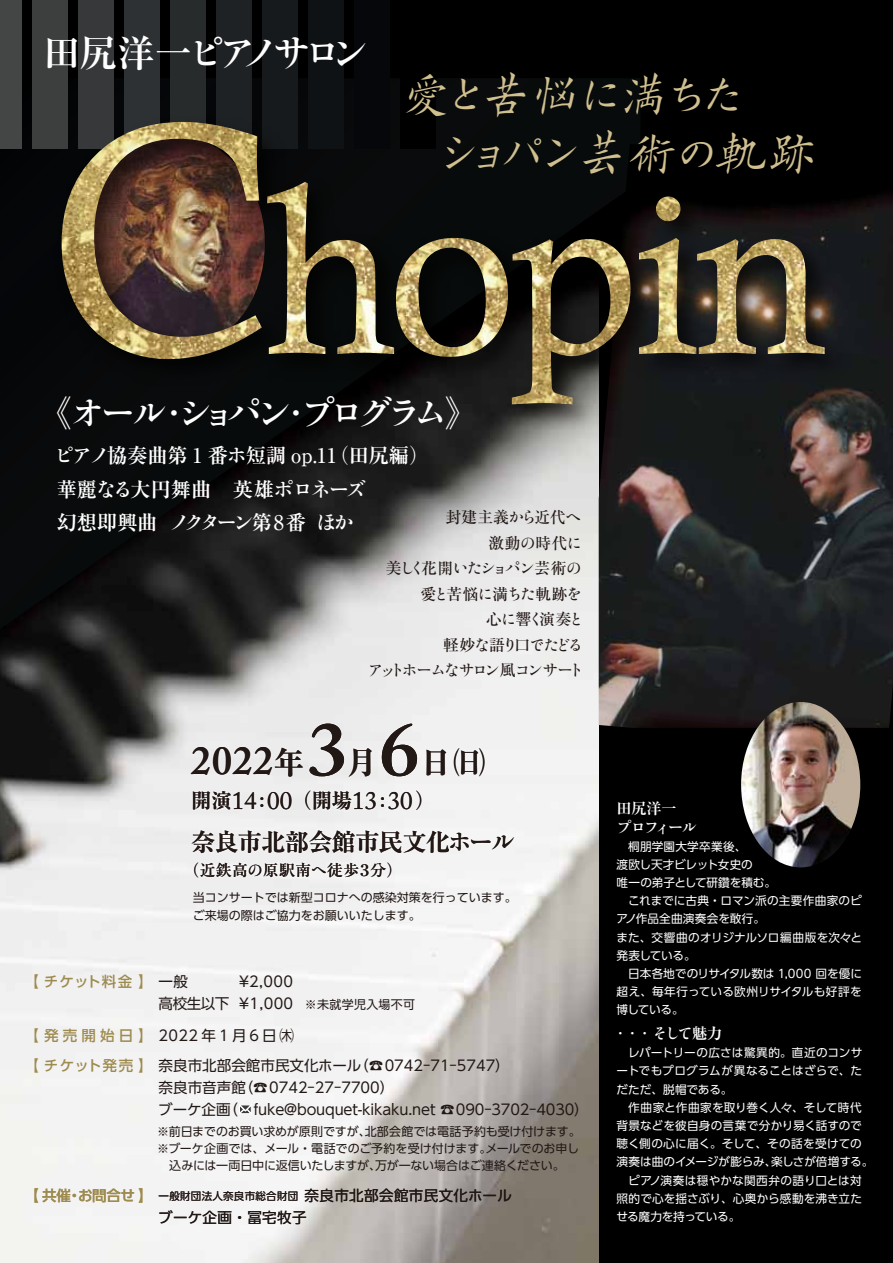
<style>
.page{position:relative;width:893px;height:1263px;background:#000}
.page>*{position:absolute;margin:0;border:0;box-sizing:border-box;transform-origin:0 0}
.t1{font:600 75.6px "Adobe Caslon Pro";color:#221815;scale:1.08 1}
.t2{font:300 49.2px/58.2px "Outai Kai Std";color:#d0bf8f}
.t3{font:600 39.6px "Adobe Caslon Pro";color:#221815}
.t4{font:37.5px "Ryumin Std Bold KO";letter-spacing:-.17em;color:#fff}
.t5{font:34.5px "Ryumin Std Bold KO";letter-spacing:-.16em;color:#fff}
.t6{font:700 expanded 31.05px "Ryumin Pr 5";color:#221815}
.t7{font:25.05px "Adobe Caslon Pro";color:#221815}
.t8{font:700 24.15px "Ryumin Pr 5";letter-spacing:-.025em;color:#221815}
.t9{font:700 20.25px/33.8px "Ryumin Pr 5";color:#fff}
.t10{font:15.75px/25.5px "Ryumin Std Medium KO";letter-spacing:-.155em;color:#221815;text-align:right}
.t11{font:500 15.75px/25.5px "Ryumin Pr 5";letter-spacing:.035em;color:#221815;text-align:right}
.t12{font:500 15.75px/25.5px "Ryumin Pr 5";color:#221815;text-align:right}
.t13{font:15.3px "Ryumin Std Regular KO";color:#fff}
.t14{font:15.3px "Ryumin Std Bold KO";letter-spacing:-.135em;color:#fff}
.t15{font:700 15.3px "Ryumin Pr 5";color:#fff}
.t16{font:14.55px/30px "UD Shin Go Pro";color:#221815}
.t17{font:14.55px/21.8px "UD Shin Go Pro";letter-spacing:.025em;color:#221815}
.t18{font:14.55px "UD Shin Go Pro";letter-spacing:-.035em;color:#221815}
.t19{font:12px/17.2px "UD Shin Go Pro";color:#221815}
.t20{font:11.7px/18.1px "UD Shin Go Pro";color:#fff}
.s1{font-family:"Ryumin Pr 5";font-weight:700}
.s2{font-family:"Ryumin Std Regular KO"}
.s3{font-family:"Ryumin Std Bold KO";font-weight:400}
.s4{font-family:"Ryumin Std Medium KO";font-weight:400}
.s5{font-weight:500}
.s6{font-family:"Ryumin Std Regular KO";font-weight:400}
.s7{font-family:"Ryumin Pr 5";font-weight:500}
.s8{font-family:"Ryumin Pr 5";font-weight:700;font-stretch:expanded;font-size:31.05px}
.s9{font-family:"Ryumin Pr 5";font-weight:700;font-size:20.25px}
.s10{font-family:"Bask Old Face";font-size:23.25px}
.s11{font-family:"Ryumin Std Regular KO";font-size:20.25px}
.s12{font-weight:500;color:#9e8b50}
.s13{font-size:12px}
.s14{font-size:10.5px}
.s15{font-family:"Ryumin Std Bold KO"}
</style>
<div class="page">
<img style="left:0;top:629px;width:599px;height:634px">
<div style="left:0;top:78px;width:640px;height:551px;background:#08090a"></div>
<div style="left:0;top:0;width:21px;height:149px;background:#444545"></div>
<div style="left:32px;top:0;width:35px;height:149px;background:#3d3f3f"></div>
<div style="left:78px;top:0;width:35px;height:149px;background:#363839"></div>
<div style="left:124px;top:0;width:35px;height:149px;background:#2e3133"></div>
<div style="left:170px;top:0;width:35px;height:149px;background:#272b2c"></div>
<div style="left:216px;top:0;width:35px;height:149px;background:#1f2225"></div>
<div style="left:262px;top:0;width:35px;height:149px;background:#171a1d"></div>
<div style="left:308px;top:0;width:35px;height:149px;background:#0f1215"></div>
<div style="left:354px;top:0;width:35px;height:149px;background:#05070a"></div>
<div style="left:400px;top:0;width:35px;height:149px;background:#000"></div>
<img style="left:599px;top:194px;width:294px;height:534px">
<img style="left:741px;top:702px;width:119px;height:165px">
<div style="left:187px;top:719px;width:331px;height:163px;background:#f1f1f1"></div>
<svg style="left:239px;top:1104px;width:13px;height:10px"></svg>
<img style="left:48px;top:106px;width:814px;height:589px">
<img style="left:62px;top:122px;width:698px;height:237px">
<h3 class="t4" style="left:43px;top:26px;width:327px"><span class="s1">田尻洋一</span>ピアノサロン</h3>
<h2 class="t2" style="left:431px;top:64px;width:392px;text-indent:-31px">愛と苦悩に満ちた<br>ショパン芸術の軌跡</h2>
<h3 class="t5" style="left:39px;top:388px;width:441px"><span class="s2">《</span>オール<span class="s2">・</span>ショパン<span class="s2">・</span>プログラム<span class="s2">》</span></h3>
<h3 class="t9" style="left:54px;top:437px;width:377px"><span class="s3">ピアノ</span>協奏曲第 <span class="s4">1</span> 番<span class="s3">ホ</span>短調 <span class="s5">op.</span><span class="s4">11</span><span class="s6">（</span>田尻編<span class="s6">）</span>華麗<span class="s3">なる</span>大円舞曲 英雄<span class="s3">ポロネーズ<br></span>幻想即興曲<span class="s3">ノクターン</span>第<span class="s4">8</span>番<span class="s3">ほか</span></h3>
<h3 class="t12" style="left:446px;top:503px;width:138px">封建主義<span class="s4">から</span>近代<span class="s4">へ</span>激動<span class="s4">の</span>時代<span class="s4">に</span></h3>
<h3 class="t10" style="left:386px;top:554px;width:198px"><span class="s7">美</span>しく<span class="s7">花開</span>いたショパン<span class="s7">芸術</span>の</h3>
<h3 class="t11" style="left:421px;top:580px;width:165px">愛<span class="s4">と</span>苦悩<span class="s4">に</span>満<span class="s4">ちた</span>軌跡<span class="s4">を</span>心<span class="s4">に</span>響<span class="s4">く</span>演奏<span class="s4">と</span></h3>
<h3 class="t10" style="left:368px;top:631px;width:218px"><span class="s7">軽妙</span>な<span class="s7">語</span>り<span class="s7">口</span>でたどる<br>アットホームなサロン<span class="s7">風</span>コンサート</h3>
<h1 class="t1" style="left:308px;top:705px;width:106px">3 6</h1>
<h3 class="t3" style="left:191px;top:738px;width:115px">2022<span class="s8">年</span></h3>
<h3 class="t6" style="left:346px;top:738px;width:33px">月</h3>
<h3 class="t6" style="left:420px;top:738px;width:66px">日㈰</h3>
<h3 class="t7" style="left:191px;top:786px;width:246px"><span class="s9">開演</span>14<span class="s10">:</span>00<span class="s11">（</span><span class="s9">開場</span>13<span class="s10">:</span>30<span class="s11">）</span></h3>
<h3 class="t8" style="left:191px;top:822px;width:326px">奈良市北部会館市民文化<span class="s3">ホール</span></h3>
<h3 class="t11" style="left:183px;top:856px;width:220px"><span class="s6">（</span>近鉄高<span class="s4">の</span>原駅南<span class="s4">へ</span>徒歩<span class="s4">３</span>分<span class="s6">）</span></h3>
<p class="t19" style="left:193px;top:889px;width:325px">当コンサートでは新型コロナへの感染対策を行っています。ご来場の際はご協力をお願いいたします。</p>
<p class="t16" style="left:25px;top:966px;width:270px"><span class="s12">【 チケット料金 】</span>一般 　　 ￥2,000</p>
<p class="t16" style="left:25px;top:1020px;width:487px"><span class="s12">【 発売開始日 】</span> 2022年1月6日㈭<br><span class="s12">【 チケット発売】</span>奈良市北部会館市民文化ホール（☎0742-71-5747）</p>
<p class="t16" style="left:158px;top:1076px;width:432px;line-height:21.8px">奈良市音声館（☎0742-27-7700）<br>ブーケ企画（　fuke@bouquet-kikaku.net ☎090-3702-4030）</p>
<p class="t18" style="left:159px;top:991px;width:258px">高校生以下 ￥1,000 <span class="s13">※未就学児入場不可</span></p>
<p class="t19" style="left:157px;top:1122px;width:425px;text-align:center">※前日までのお買い求めが原則ですが、北部会館では電話予約も受け付けます。※ブーケ企画では、メール・電話でのご予約を受け付けます。メールでのお申し込みには一両日中に返信いたしますが、万が一ない場合はご連絡ください。</p>
<p class="t17" style="left:158px;top:1184px;width:355px;text-indent:-134px"><span class="s12">【 共催・お問合せ 】</span><span class="s14">一般財団法人奈良市総合財団</span> 奈良市北部会館市民文化ホールブーケ企画・冨宅牧子</p>
<h3 class="t15" style="left:617px;top:796px;width:62px">田尻洋一</h3>
<h3 class="t14" style="left:617px;top:816px;width:82px">プロフィール</h3>
<p class="t20" style="left:617px;top:837px;width:247px">　桐朋学園大学卒業後、<br>渡欧し天才ビレット女史の<br>唯一の弟子として研鑽を積む。<br>　これまでに古典・ロマン派の主要作曲家のピアノ作品全曲演奏会を敢行。<br>また、交響曲のオリジナルソロ編曲版を次々と発表している。<br>　日本各地でのリサイタル数は 1,000 回を優に超え、毎年行っている欧州リサイタルも好評を博している。</p>
<h3 class="t13" style="left:613px;top:1022px;width:111px">・・・<span class="s15">そして</span><span class="s1">魅力</span></h3>
<p class="t20" style="left:617px;top:1043px;width:258px">　レパートリーの広さは驚異的。直近のコンサートでもプログラムが異なることはざらで、ただただ、脱帽である。<br>　作曲家と作曲家を取り巻く人々、そして時代背景などを彼自身の言葉で分かり易く話すので聴く側の心に届く。そして、その話を受けての演奏は曲のイメージが膨らみ、楽しさが倍増する。　ピアノ演奏は穏やかな関西弁の語り口とは対照的で心を揺さぶり、心奥から感動を沸き立たせる魔力を持っている。</p>
</div>
